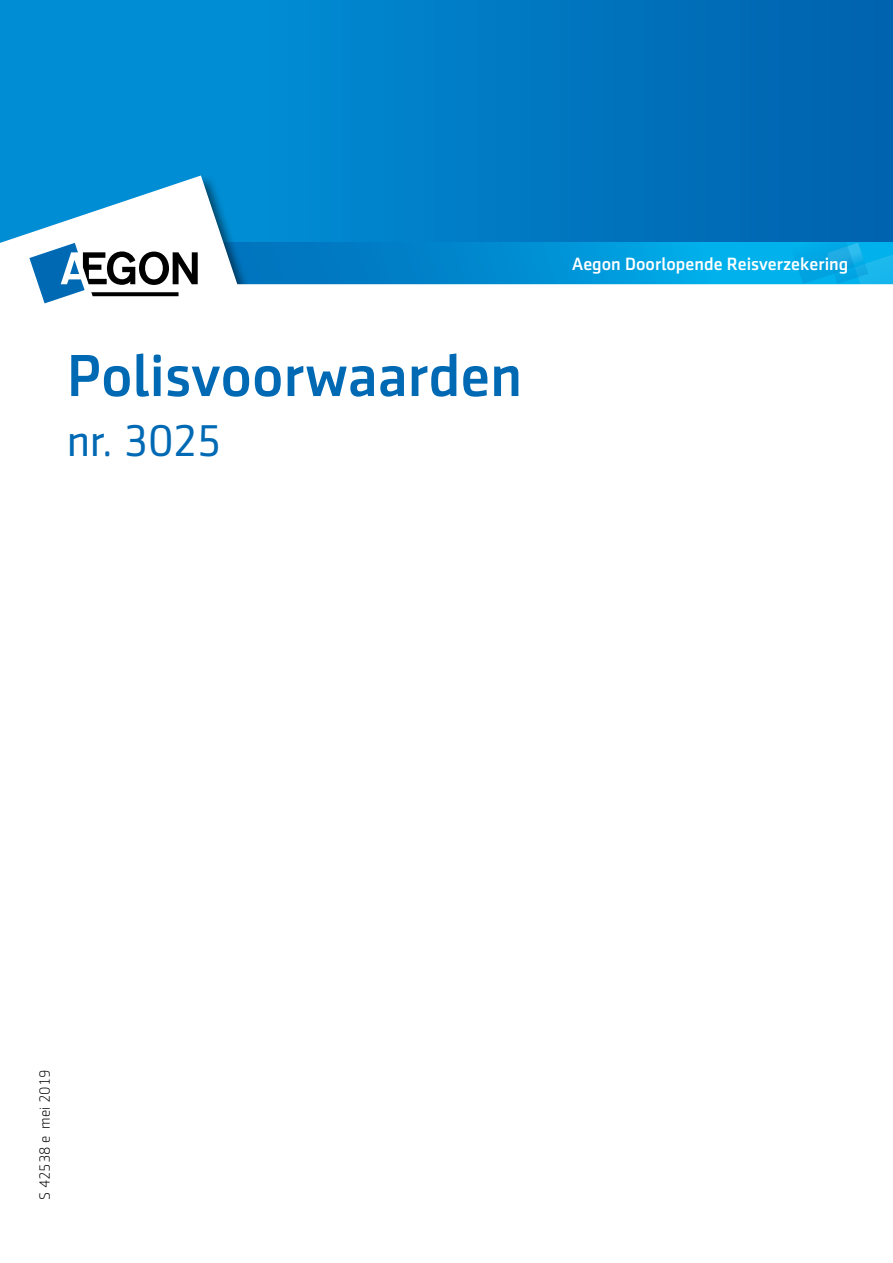
<style>
.page{position:relative;width:893px;height:1263px;background:#fff}
.page>*{position:absolute;margin:0;border:0;box-sizing:border-box;transform-origin:0 0}
.COVER_titel{font:500 60px "Sentico Sans DT";color:#0069b4}
.COVER_subtitel_blauw{font:45px "Sentico Sans DT";letter-spacing:-.025em;color:#0069b4}
.COVER_descriptor{font:500 18px "Sentico Sans DT";color:#fff}
.COVER_drukwerkcode{font:300 15px "Sentico Sans DT";color:#000}
</style>
<div class="page">
<div style="left:0;top:0;width:893px;height:253px;background:linear-gradient(to right,#0096dc,#0064b0)"></div>
<svg style="left:255px;top:243px;width:531px;height:41px;background:#0091d4"></svg>
<svg style="left:786px;top:243px;width:107px;height:41px;background:#08ade7"></svg>
<div style="left:0;top:175px;width:255px;height:136px;background:#000;opacity:.55"></div>
<div style="left:0;top:284px;width:893px;height:31px;background:#fff"></div>
<svg style="left:0;top:175px;width:241px;height:128px"></svg>
<p class="COVER_titel" style="left:67px;top:342px;width:457px">Polisvoorwaarden</p>
<p class="COVER_subtitel_blauw" style="left:67px;top:416px;width:156px">nr. 3025</p>
<p class="COVER_descriptor" style="left:572px;top:254px;width:278px">Aegon Doorlopende Reisverzekering</p>
<p class="COVER_drukwerkcode" style="left:37px;top:1200px;width:132px;rotate:-90deg">S 42538 e mei 2019</p>
</div>
